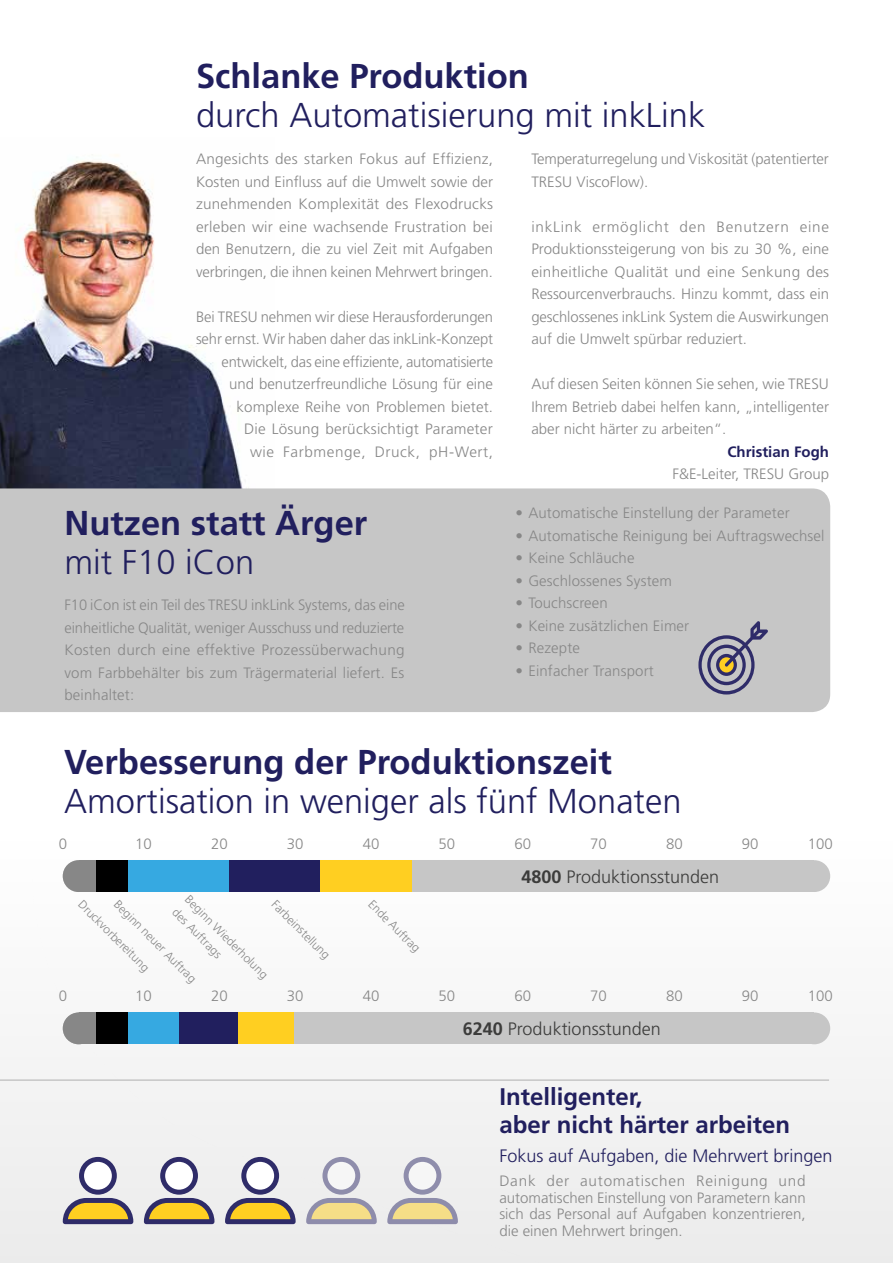
<style>
.page{position:relative;width:893px;height:1263px;background:#fff}
.page>*{position:absolute;margin:0;border:0;box-sizing:border-box;transform-origin:0 0}
.t1{font:300 34.5px "Frutiger";color:#211f5e}
.t2{font:700 34.5px "Frutiger";color:#211f5e}
.t3{font:700 24px/28.5px "Frutiger";color:#211f5e}
.t4{font:300 18px "Frutiger";color:#3c3c3b}
.t5{font:300 18px "Frutiger";color:#211f5e}
.t6{font:300 15px/22.5px "Frutiger";color:#878787;text-align:justify}
.t7{font:700 15px "Frutiger";color:#211f5e}
.t8{font:300 12px/18px "Frutiger";color:#878787}
.s1{font-weight:700}
</style>
<div class="page">
<div style="left:0;top:0;width:893px;height:1263px;background:linear-gradient(to bottom,#fff,#f3f3f3)"></div>
<img style="left:774px;top:59px;width:119px;height:542px">
<img style="left:0;top:137px;width:274px;height:351px">
<div style="left:79px;top:860px;width:735px;height:32px;background:#c6c6c6"></div>
<div style="left:798px;top:860px;width:32px;height:32px;background:#c6c6c6;border-radius:50%"></div>
<div style="left:79px;top:1012px;width:735px;height:32px;background:#c6c6c6"></div>
<div style="left:798px;top:1012px;width:32px;height:32px;background:#c6c6c6;border-radius:50%"></div>
<div style="left:63px;top:860px;width:32px;height:32px;background:#878787;border-radius:50%"></div>
<div style="left:63px;top:1012px;width:32px;height:32px;background:#878787;border-radius:50%"></div>
<div style="left:79px;top:860px;width:18px;height:32px;background:#878787"></div>
<div style="left:79px;top:1012px;width:18px;height:32px;background:#878787"></div>
<div style="left:97px;top:860px;width:31px;height:32px;background:#000"></div>
<div style="left:97px;top:1012px;width:31px;height:32px;background:#000"></div>
<div style="left:128px;top:860px;width:102px;height:32px;background:#36a9e1"></div>
<div style="left:128px;top:1012px;width:51px;height:32px;background:#36a9e1"></div>
<div style="left:230px;top:860px;width:91px;height:32px;background:#211f5e"></div>
<div style="left:179px;top:1012px;width:59px;height:32px;background:#211f5e"></div>
<div style="left:321px;top:860px;width:91px;height:32px;background:#ffcf21"></div>
<div style="left:238px;top:1012px;width:55px;height:32px;background:#ffcf21"></div>
<div style="left:0;top:488px;width:830px;height:224px;background:#c6c6c6"></div>
<svg style="left:698px;top:621px;width:70px;height:73px;background:#9e9ca7"></svg>
<hr style="left:0;top:1079px;width:829px;height:2px;background:#c6c6c6">
<svg style="left:63px;top:1157px;width:70px;height:67px"></svg>
<svg style="left:144px;top:1157px;width:70px;height:67px"></svg>
<svg style="left:225px;top:1157px;width:71px;height:67px"></svg>
<svg style="left:306px;top:1157px;width:71px;height:67px"></svg>
<svg style="left:387px;top:1157px;width:71px;height:67px"></svg>
<img style="left:892px;top:524px;width:1px;height:454px">
<h1 class="t2" style="left:196px;top:56px;width:334px">Schlanke Produktion</h1>
<h1 class="t1" style="left:196px;top:96px;width:511px">durch Automatisierung mit inkLink</h1>
<p class="t6" style="left:196px;top:148px;width:299px">Angesichts des starken Fokus auf Effizienz, Kosten und Einfluss auf die Umwelt sowie der zunehmenden Komplexität des Flexodrucks erleben wir eine wachsende Frustration bei den Benutzern, die zu viel Zeit mit Aufgaben verbringen, die ihnen keinen Mehrwert bringen.</p>
<p class="t6" style="left:196px;top:306px;width:299px;text-align:right">Bei TRESU nehmen wir diese Herausforderungen sehr ernst. Wir haben daher das inkLink-Konzept entwickelt, das eine effiziente, automatisierte und benutzerfreundliche Lösung für eine komplexe Reihe von Problemen bietet.<br>Die Lösung berücksichtigt Parameter<br>wie Farbmenge, Druck, pH-Wert,</p>
<h1 class="t2" style="left:64px;top:503px;width:304px">Nutzen statt Ärger</h1>
<h1 class="t1" style="left:64px;top:543px;width:191px">mit F10 iCon</h1>
<p class="t6" style="left:64px;top:594px;width:342px">F10 iCon ist ein Teil des TRESU inkLink Systems, das eine einheitliche Qualität, weniger Ausschuss und reduzierte Kosten durch eine effektive Prozessüberwachung vom Farbbehälter bis zum Trägermaterial liefert. Es beinhaltet:</p>
<p class="t6" style="left:531px;top:148px;width:299px">Temperaturregelung und Viskosität (patentierter<br>TRESU ViscoFlow).</p>
<p class="t6" style="left:531px;top:216px;width:299px">inkLink ermöglicht den Benutzern eine Produktionssteigerung von bis zu 30 %, eine einheitliche Qualität und eine Senkung des Ressourcenverbrauchs. Hinzu kommt, dass ein geschlossenes inkLink System die Auswirkungen auf die Umwelt spürbar reduziert.</p>
<p class="t6" style="left:531px;top:373px;width:299px">Auf diesen Seiten können Sie sehen, wie TRESU Ihrem Betrieb dabei helfen kann, „intelligenter aber nicht härter zu arbeiten“.</p>
<p class="t7" style="left:727px;top:443px;width:103px">Christian Fogh</p>
<p class="t6" style="left:672px;top:463px;width:158px">F&amp;E-Leiter, TRESU Group</p>
<p class="t6" style="left:516px;top:502px;width:276px">• Automatische Einstellung der Parameter</p>
<p class="t6" style="left:516px;top:524px;width:310px">• Automatische Reinigung bei Auftragswechsel</p>
<p class="t6" style="left:516px;top:547px;width:121px">• Keine Schläuche</p>
<p class="t6" style="left:516px;top:569px;width:158px">• Geschlossenes System</p>
<p class="t6" style="left:516px;top:592px;width:94px">• Touchscreen</p>
<p class="t6" style="left:516px;top:614px;width:175px">• Keine zusätzlichen Eimer</p>
<p class="t6" style="left:516px;top:637px;width:66px">• Rezepte</p>
<p class="t6" style="left:516px;top:659px;width:140px">• Einfacher Transport</p>
<h1 class="t2" style="left:64px;top:742px;width:549px">Verbesserung der Produktionszeit</h1>
<h1 class="t1" style="left:64px;top:782px;width:619px">Amortisation in weniger als fünf Monaten</h1>
<p class="t6" style="left:59px;top:833px;width:10px">0</p>
<p class="t6" style="left:135px;top:833px;width:18px">10</p>
<p class="t6" style="left:211px;top:833px;width:18px">20</p>
<p class="t6" style="left:287px;top:833px;width:18px">30</p>
<p class="t6" style="left:363px;top:833px;width:18px">40</p>
<p class="t6" style="left:439px;top:833px;width:18px">50</p>
<p class="t6" style="left:514px;top:833px;width:18px">60</p>
<p class="t6" style="left:590px;top:833px;width:18px">70</p>
<p class="t6" style="left:666px;top:833px;width:18px">80</p>
<p class="t6" style="left:742px;top:833px;width:18px">90</p>
<p class="t6" style="left:808px;top:833px;width:27px">100</p>
<p class="t4" style="left:521px;top:866px;width:199px"><span class="s1">4800</span> Produktionsstunden</p>
<p class="t8" style="left:193px;top:891px;width:113px;rotate:45deg">Beginn Wiederholung des Auftrags</p>
<p class="t8" style="left:280px;top:896px;width:79px;rotate:45deg">Farbeinstellung</p>
<p class="t8" style="left:377px;top:896px;width:70px;rotate:45deg">Ende Auftrag</p>
<p class="t8" style="left:87px;top:896px;width:97px;rotate:45deg">Druckvorbereitung</p>
<p class="t8" style="left:122px;top:896px;width:112px;rotate:45deg">Beginn neuer Auftrag</p>
<p class="t6" style="left:59px;top:985px;width:10px">0</p>
<p class="t6" style="left:135px;top:985px;width:18px">10</p>
<p class="t6" style="left:211px;top:985px;width:18px">20</p>
<p class="t6" style="left:287px;top:985px;width:18px">30</p>
<p class="t6" style="left:363px;top:985px;width:18px">40</p>
<p class="t6" style="left:439px;top:985px;width:18px">50</p>
<p class="t6" style="left:514px;top:985px;width:18px">60</p>
<p class="t6" style="left:590px;top:985px;width:18px">70</p>
<p class="t6" style="left:666px;top:985px;width:18px">80</p>
<p class="t6" style="left:742px;top:985px;width:18px">90</p>
<p class="t6" style="left:808px;top:985px;width:27px">100</p>
<p class="t4" style="left:463px;top:1019px;width:199px"><span class="s1">6240</span> Produktionsstunden</p>
<h2 class="t3" style="left:499px;top:1082px;width:292px">Intelligenter,<br>aber nicht härter arbeiten</h2>
<p class="t5" style="left:499px;top:1145px;width:335px">Fokus auf Aufgaben, die Mehrwert bringen</p>
<p class="t6" style="left:499px;top:1173px;width:308px;line-height:16.5px">Dank der automatischen Reinigung und automatischen Einstellung von Parametern kann sich das Personal auf Aufgaben konzentrieren, die einen Mehrwert bringen.</p>
</div>
